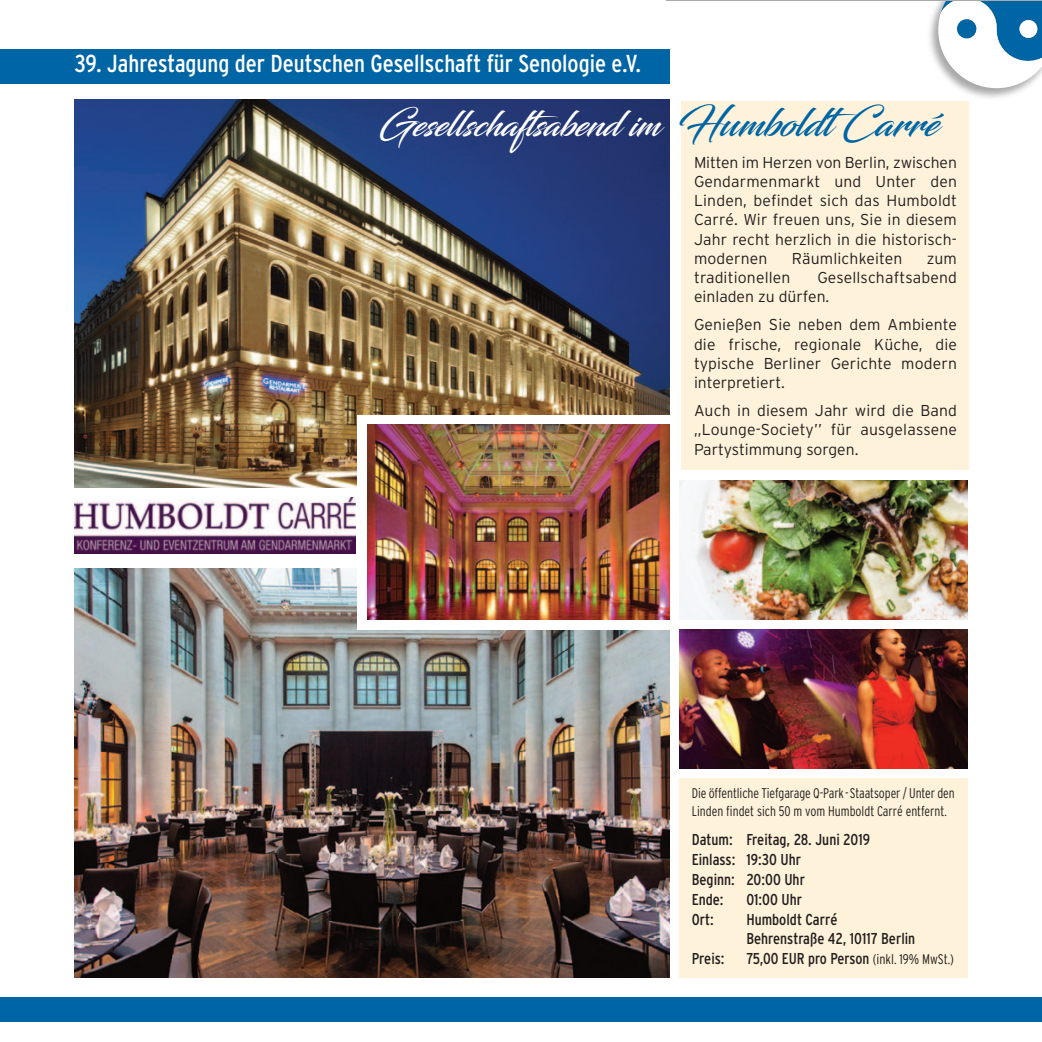
<style>
.page{position:relative;width:1042px;height:1042px;background:#fff}
.page>*{position:absolute;margin:0;border:0;box-sizing:border-box;transform-origin:0 0}
.t1{font:35px "Blacksword";color:#fff}
.t2{font:condensed 24.5px "Interstate Plus";color:#fff}
.t3{font:300 15.75px/19.2px "Interstate Plus";letter-spacing:.01em;color:#231f20;text-align:justify}
.t4{font:condensed 15.75px "Interstate Plus";color:#231f20}
.t5{font:300 condensed 14px/17.5px "Interstate Plus";letter-spacing:-.005em;color:#231f20;scale:.95 1}
.s1{font-size:38.5px;color:#0065a4}
.s2{font-weight:300;font-size:14px}
</style>
<div class="page">
<img style="left:74px;top:568px;width:596px;height:409px">
<div style="left:0;top:49px;width:670px;height:34px;background:#0065a4"></div>
<img style="left:679px;top:629px;width:288px;height:139px">
<img style="left:74px;top:99px;width:596px;height:389px">
<div style="left:681px;top:102px;width:288px;height:368px;background:#fef3da"></div>
<img style="left:74px;top:498px;width:282px;height:55px">
<img style="left:680px;top:480px;width:288px;height:139px">
<div style="left:679px;top:778px;width:288px;height:199px;background:#fef3da"></div>
<div style="left:357px;top:415px;width:313px;height:214px;background:#fff"></div>
<img style="left:367px;top:425px;width:303px;height:194px">
<img style="left:922px;top:4px;width:103px;height:98px">
<svg style="left:938px;top:1px;width:104px;height:87px"></svg>
<hr style="left:666px;top:0;width:376px;height:1px;background:#a8a9ad">
<div style="left:0;top:997px;width:1042px;height:25px;background:#0065a4"></div>
<p class="t2" style="left:74px;top:54px;width:568px">39. Jahrestagung der Deutschen Gesellschaft für Senologie e.V.</p>
<p class="t1" style="left:379px;top:104px;width:561px">Gesellschaftsabend im <span class="s1">HumboldtCarré</span></p>
<p class="t3" style="left:694px;top:154px;width:264px">Mitten im Herzen von Berlin, zwischen Gendarmenmarkt und Unter den Linden, befindet sich das Humboldt Carré. Wir freuen uns, Sie in diesem Jahr recht herzlich in die historisch&shy;modernen</p>
<p class="t3" style="left:792px;top:250px;width:112px">Räumlichkeiten</p>
<p class="t3" style="left:927px;top:250px;width:32px">zum</p>
<p class="t3" style="left:694px;top:269px;width:98px">traditionellen</p>
<p class="t3" style="left:694px;top:269px;width:264px;text-indent:123px">Gesellschaftsabend einladen zu dürfen.</p>
<p class="t3" style="left:694px;top:316px;width:264px">Genießen Sie neben dem Ambiente die frische, regionale Küche, die typische Berliner Gerichte modern interpretiert.</p>
<p class="t3" style="left:694px;top:402px;width:264px">Auch in diesem Jahr wird die Band ,,Lounge-Society’’ für ausgelassene Partystimmung sorgen.</p>
<p class="t5" style="left:692px;top:785px;width:278px">Die öffentliche Tiefgarage Q-Park-Staatsoper / Unter den<br>Linden findet sich 50 m vom Humboldt Carré entfernt.</p>
<p class="t4" style="left:692px;top:834px;width:180px">Datum: Freitag, 28. Juni 2019</p>
<p class="t4" style="left:692px;top:854px;width:111px">Einlass: 19:30 Uhr</p>
<p class="t4" style="left:692px;top:873px;width:115px">Beginn: 20:00 Uhr</p>
<p class="t4" style="left:692px;top:893px;width:33px">Ende:</p>
<p class="t4" style="left:746px;top:893px;width:57px">01:00 Uhr</p>
<p class="t4" style="left:692px;top:913px;width:24px">Ort:</p>
<p class="t4" style="left:746px;top:913px;width:93px">Humboldt Carré</p>
<p class="t4" style="left:746px;top:933px;width:170px">Behrenstraße 42, 10117 Berlin</p>
<p class="t4" style="left:692px;top:952px;width:34px">Preis:</p>
<p class="t4" style="left:746px;top:952px;width:209px">75,00 EUR pro Person <span class="s2">(inkl. 19% MwSt.)</span></p>
</div>
